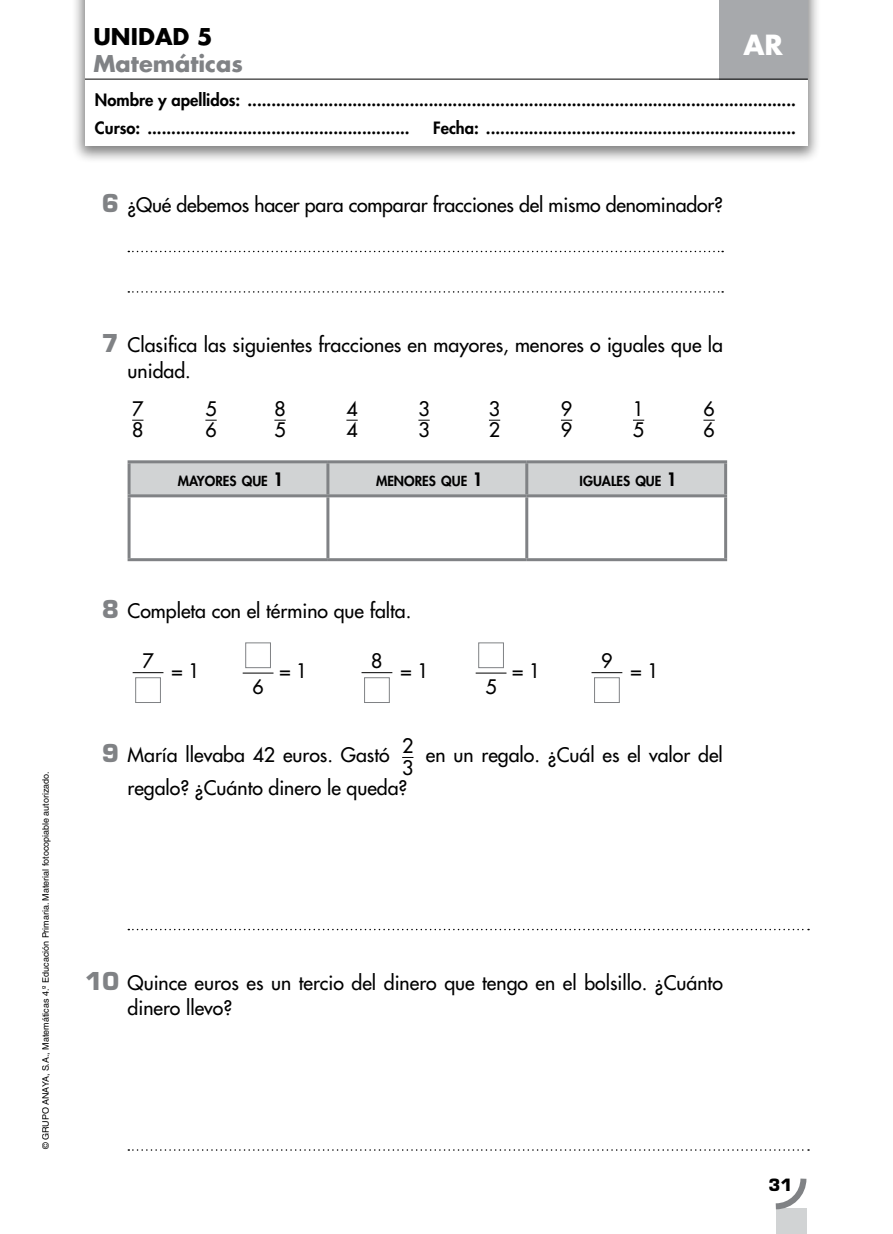
<style>
.page{position:relative;width:893px;height:1234px;background:#fff}
.page>*{position:absolute;margin:0;border:0;box-sizing:border-box;transform-origin:0 0}
.t1{font:700 27px "Futura Std";color:#fff}
.t2{font:700 22.5px "Futura Std";color:#808285}
.t3{font:700 22.5px "Futura Std";color:#000}
.t4{font:500 19.5px/25.5px "Futura Std";color:#000}
.t5{font:500 19.5px/21.8px "Futura Std";color:#000}
.t6{font:800 16.5px/28.5px "Futura Std";color:#000}
.t7{font:700 16.5px "Eurostile LT Std";color:#000}
.t8{font:800 13.5px "Futura Std";color:#000}
.t9{font:9px "Helvetica LT Std";color:#000}
.s1{font-family:"Eurostile LT Std";font-weight:700;font-size:24px;color:#808285}
.s2{font-size:18px}
</style>
<div class="page">
<div style="left:776px;top:1208px;width:30px;height:25px;background:#d1d3d4"></div>
<svg style="left:775px;top:1178px;width:32px;height:33px"></svg>
<div style="left:71px;top:0;width:751px;height:164px;background:#000;opacity:.5"></div>
<div style="left:85px;top:0;width:723px;height:145px;background:#fff"></div>
<div style="left:720px;top:0;width:88px;height:79px;background:#a7a9ac"></div>
<hr style="left:85px;top:79px;width:723px;height:1px;background:#000">
<svg style="left:128px;top:251px;width:595px;height:1px"></svg>
<svg style="left:128px;top:291px;width:595px;height:1px"></svg>
<svg style="left:205px;top:419px;width:12px;height:1px"></svg>
<svg style="left:274px;top:419px;width:12px;height:1px"></svg>
<svg style="left:346px;top:419px;width:12px;height:1px"></svg>
<svg style="left:418px;top:419px;width:12px;height:1px"></svg>
<svg style="left:703px;top:419px;width:12px;height:1px"></svg>
<svg style="left:131px;top:463px;width:593px;height:95px"></svg>
<hr style="left:326px;top:463px;width:3px;height:31px;background:#808285">
<hr style="left:525px;top:463px;width:3px;height:31px;background:#808285">
<hr style="left:326px;top:497px;width:3px;height:61px;background:#808285">
<hr style="left:525px;top:497px;width:3px;height:61px;background:#808285">
<hr style="left:128px;top:494px;width:200px;height:3px;background:#808285">
<hr style="left:328px;top:494px;width:199px;height:3px;background:#808285">
<hr style="left:527px;top:494px;width:200px;height:3px;background:#808285">
<hr style="left:128px;top:460px;width:200px;height:3px;background:#808285">
<hr style="left:128px;top:463px;width:3px;height:31px;background:#808285">
<hr style="left:328px;top:460px;width:199px;height:3px;background:#808285">
<hr style="left:527px;top:460px;width:200px;height:3px;background:#808285">
<hr style="left:724px;top:463px;width:3px;height:31px;background:#808285">
<hr style="left:128px;top:497px;width:3px;height:61px;background:#808285">
<hr style="left:724px;top:497px;width:3px;height:61px;background:#808285">
<hr style="left:128px;top:558px;width:200px;height:3px;background:#808285">
<hr style="left:328px;top:558px;width:199px;height:3px;background:#808285">
<hr style="left:527px;top:558px;width:200px;height:3px;background:#808285">
<hr style="left:133px;top:672px;width:30px;height:1px;background:#000">
<div style="left:135px;top:677px;width:26px;height:25px;border:1px solid #808285"></div>
<hr style="left:243px;top:672px;width:30px;height:1px;background:#000">
<div style="left:245px;top:642px;width:26px;height:26px;border:1px solid #808285"></div>
<hr style="left:362px;top:672px;width:30px;height:1px;background:#000">
<div style="left:364px;top:677px;width:26px;height:25px;border:1px solid #808285"></div>
<hr style="left:476px;top:672px;width:30px;height:1px;background:#000">
<div style="left:478px;top:642px;width:26px;height:26px;border:1px solid #808285"></div>
<hr style="left:591px;top:672px;width:31px;height:1px;background:#000">
<div style="left:594px;top:677px;width:26px;height:25px;border:1px solid #808285"></div>
<svg style="left:128px;top:928px;width:681px;height:2px"></svg>
<svg style="left:128px;top:1149px;width:681px;height:1px"></svg>
<p class="t3" style="left:93px;top:21px;width:121px">UNIDAD 5</p>
<p class="t2" style="left:93px;top:48px;width:151px">Matemáticas</p>
<p class="t6" style="left:95px;top:85px;width:702px">Nombre y apellidos: ...................................................................................................................<br>Curso: .......................................................</p>
<h1 class="t1" style="left:743px;top:26px;width:41px">AR</h1>
<p class="t6" style="left:433px;top:114px;width:364px">Fecha: .................................................................</p>
<p class="t4" style="left:102px;top:192px;width:623px"><span class="s1">6</span> ¿Qué debemos hacer para comparar fracciones del mismo denominador?</p>
<p class="t4" style="left:128px;top:332px;width:597px;text-indent:-26px"><span class="s1">7</span> Clasifica las siguientes fracciones en mayores, menores o iguales que la unidad.</p>
<p class="t5" style="left:132px;top:397px;width:13px">7<br>8</p>
<p class="t5" style="left:205px;top:397px;width:13px">5<br>6</p>
<p class="t5" style="left:274px;top:397px;width:13px">8<br>5</p>
<p class="t5" style="left:346px;top:397px;width:13px">4<br>4</p>
<p class="t5" style="left:418px;top:397px;width:13px">3<br>3</p>
<p class="t5" style="left:489px;top:397px;width:13px">3<br>2</p>
<p class="t5" style="left:561px;top:397px;width:13px">9<br>9</p>
<p class="t5" style="left:633px;top:397px;width:13px">1<br>5</p>
<p class="t5" style="left:703px;top:397px;width:13px">6<br>6</p>
<p class="t8" style="left:178px;top:472px;width:107px">MAYORES QUE <span class="s2">1</span></p>
<p class="t8" style="left:376px;top:472px;width:108px">MENORES QUE <span class="s2">1</span></p>
<p class="t8" style="left:580px;top:472px;width:99px">IGUALES QUE <span class="s2">1</span></p>
<p class="t9" style="left:41px;top:1148px;width:379px;rotate:-90deg">© GRUPO ANAYA, S.A., Matemáticas 4.º Educación Primaria. Material fotocopiable autorizado.</p>
<p class="t4" style="left:102px;top:598px;width:311px"><span class="s1">8</span> Completa con el término que falta.</p>
<p class="t4" style="left:142px;top:647px;width:13px">7</p>
<p class="t4" style="left:371px;top:647px;width:13px">8</p>
<p class="t4" style="left:172px;top:657px;width:30px">= 1</p>
<p class="t4" style="left:279px;top:657px;width:30px">= 1</p>
<p class="t4" style="left:400px;top:657px;width:30px">= 1</p>
<p class="t4" style="left:252px;top:674px;width:13px">6</p>
<p class="t4" style="left:485px;top:674px;width:13px">5</p>
<p class="t4" style="left:512px;top:657px;width:30px">= 1</p>
<p class="t4" style="left:601px;top:647px;width:13px">9</p>
<p class="t4" style="left:630px;top:657px;width:30px">= 1</p>
<p class="t4" style="left:102px;top:741px;width:289px"><span class="s1">9</span> María llevaba 42 euros. Gastó</p>
<p class="t5" style="left:402px;top:734px;width:13px">2<br>3</p>
<p class="t4" style="left:426px;top:741px;width:298px">en un regalo. ¿Cuál es el valor del</p>
<p class="t4" style="left:128px;top:774px;width:281px">regalo? ¿Cuánto dinero le queda?</p>
<p class="t4" style="left:128px;top:969px;width:597px;text-indent:-43px"><span class="s1">10</span> Quince euros es un tercio del dinero que tengo en el bolsillo. ¿Cuánto dinero llevo?</p>
<p class="t7" style="left:768px;top:1174px;width:25px">31</p>
</div>
